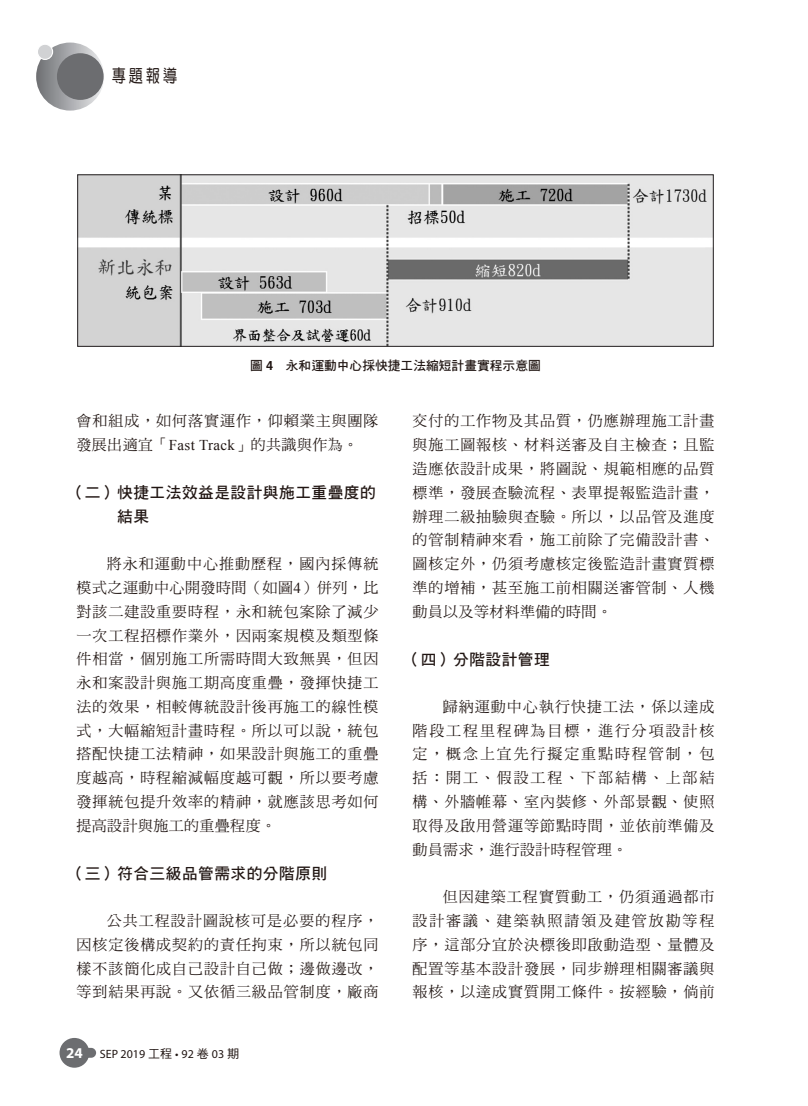
<style>
.page{position:relative;width:808px;height:1106px;background:#fff}
.page>*{position:absolute;margin:0;border:0;box-sizing:border-box;transform-origin:0 0}
.t1{font:17.85px "DF Yuan Std W5";color:#211613;scale:.8 1}
.中標_一{font:15.75px/23.9px "DF Hei Std W7";letter-spacing:.03em;color:#211613}
.內文{font:15px/23.7px "DF Ming Std W5";letter-spacing:.065em;color:#211613;text-align:justify}
.圖說{font:12.75px "DF Hei Std W7";color:#211613}
.t2{font:12px "Myriad Pro";color:#211613}
.s1{font-family:"Helvetica";font-weight:700}
.s2{font-family:"Times New Roman"}
.s3{font-weight:700;font-size:15px;color:#fff}
.s4{font-family:"DF Hei Std W5"}
</style>
<div class="page">
<div style="left:60px;top:1037px;width:29px;height:30px;background:#6c6d70;border-radius:50%"></div>
<div style="left:70px;top:1047px;width:26px;height:10px;background:#6c6d70;border-radius:5px"></div>
<svg style="left:36px;top:43px;width:68px;height:68px;background:#9c9da0"></svg>
<div style="left:57px;top:53px;width:47px;height:47px;background:#6c6d70;border-radius:50%"></div>
<div style="left:37px;top:44px;width:16px;height:15px;background:#d1d2d4;border-radius:50%"></div>
<div style="left:37px;top:44px;width:16px;height:16px;border:1px solid #fff;border-radius:50%"></div>
<img style="left:79px;top:176px;width:633px;height:169px">
<div style="left:77px;top:174px;width:637px;height:173px;border:1px solid #231f20"></div>
<p class="t1" style="left:112px;top:66px;width:83px">專題報導</p>
<p class="圖說" style="left:250px;top:359px;width:292px">圖 <span class="s1">4</span> 永和運動中心採快捷工法縮短計畫實程示意圖</p>
<p class="內文" style="left:77px;top:409px;width:304px">會和組成，如何落實運作，仰賴業主與團隊發展出適宜「<span class="s2">Fast Track</span>」的共識與作為。</p>
<p class="中標_一" style="left:117px;top:480px;width:260px;text-indent:-49px">（二）快捷工法效益是設計與施工重疊度的結果</p>
<p class="內文" style="left:77px;top:551px;width:304px;text-indent:30px">將永和運動中心推動歷程，國內採傳統模式之運動中心開發時間（如圖<span class="s2">4</span>）併列，比對該二建設重要時程，永和統包案除了減少一次工程招標作業外，因兩案規模及類型條件相當，個別施工所需時間大致無異，但因永和案設計與施工期高度重疊，發揮快捷工法的效果，相較傳統設計後再施工的線性模式，大幅縮短計畫時程。所以可以說，統包搭配快捷工法精神，如果設計與施工的重疊度越高，時程縮減幅度越可觀，所以要考慮發揮統包提升效率的精神，就應該思考如何提高設計與施工的重疊程度。</p>
<p class="中標_一" style="left:69px;top:861px;width:260px">（三）符合三級品管需求的分階原則</p>
<p class="內文" style="left:77px;top:908px;width:304px;text-indent:30px">公共工程設計圖說核可是必要的程序，因核定後構成契約的責任拘束，所以統包同樣不該簡化成自己設計自己做；邊做邊改，等到結果再說。又依循三級品管制度，廠商</p>
<p class="t2" style="left:66px;top:1046px;width:175px"><span class="s3">24</span> SEP 2019 <span class="s4">工程</span> • 92 <span class="s4">卷</span> 03 <span class="s4">期</span></p>
<p class="內文" style="left:412px;top:409px;width:304px">交付的工作物及其品質，仍應辦理施工計畫與施工圖報核、材料送審及自主檢查；且監造應依設計成果，將圖說、規範相應的品質標準，發展查驗流程、表單提報監造計畫，辦理二級抽驗與查驗。所以，以品管及進度的管制精神來看，施工前除了完備設計書、圖核定外，仍須考慮核定後監造計畫實質標準的增補，甚至施工前相關送審管制、人機動員以及等材料準備的時間。</p>
<p class="中標_一" style="left:405px;top:647px;width:147px">（四）分階設計管理</p>
<p class="內文" style="left:412px;top:694px;width:304px;text-indent:30px">歸納運動中心執行快捷工法，係以達成階段工程里程碑為目標，進行分項設計核定，概念上宜先行擬定重點時程管制，包括：開工、假設工程、下部結構、上部結構、外牆帷幕、室內裝修、外部景觀、使照取得及啟用營運等節點時間，並依前準備及動員需求，進行設計時程管理。</p>
<p class="內文" style="left:412px;top:884px;width:304px;text-indent:30px">但因建築工程實質動工，仍須通過都市設計審議、建築執照請領及建管放勘等程序，這部分宜於決標後即啟動造型、量體及配置等基本設計發展，同步辦理相關審議與報核，以達成實質開工條件。按經驗，倘前</p>
</div>
